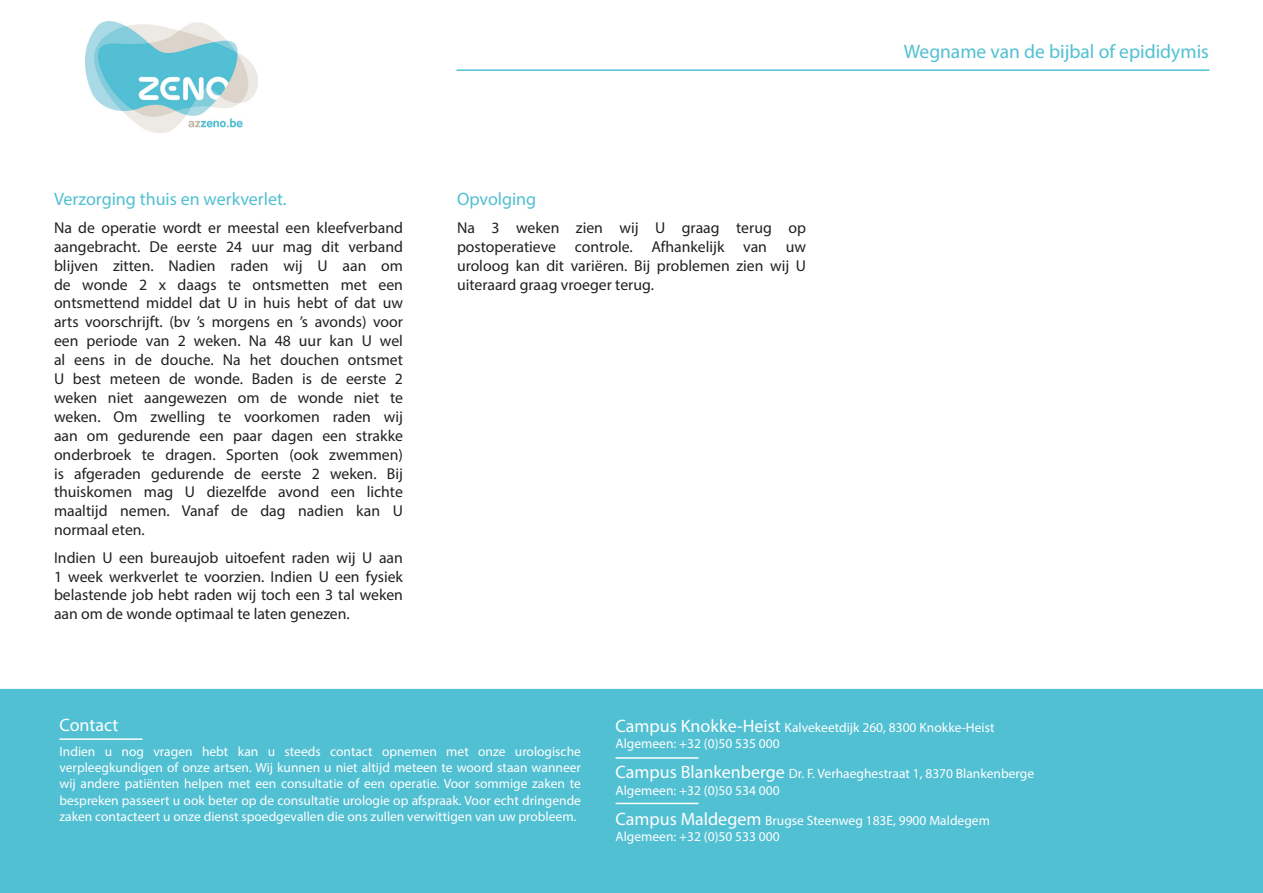
<style>
.page{position:relative;width:1263px;height:893px;background:#fff}
.page>*{position:absolute;margin:0;border:0;box-sizing:border-box;transform-origin:0 0}
.Paginatitel{font:19.5px "Myriad Pro";color:#51c0d3}
.Tussentitel{font:18px "Myriad Pro";color:#51c0d3}
.t1{font:18px "Myriad Pro";color:#fff}
.Normale_Tekst{font:15.75px/18.9px "Myriad Pro";color:#231f20;text-align:justify}
.t2{font:13.5px/16.2px "Myriad Pro";color:#fff}
.s1{font-size:18px}
</style>
<div class="page">
<hr style="left:457px;top:69px;width:752px;height:2px;background:#51c0d3">
<img style="left:85px;top:21px;width:173px;height:112px">
<div style="left:0;top:689px;width:1263px;height:204px;background:#51c0d3"></div>
<hr style="left:615px;top:757px;width:83px;height:2px;background:#fff">
<hr style="left:60px;top:738px;width:82px;height:2px;background:#fff">
<hr style="left:615px;top:803px;width:83px;height:1px;background:#fff">
<p class="Tussentitel" style="left:54px;top:188px;width:234px">Verzorging thuis en werkverlet.</p>
<p class="Normale_Tekst" style="left:54px;top:218px;width:350px">Na de operatie wordt er meestal een kleefverband aangebracht. De eerste 24 uur mag dit verband blijven zitten. Nadien raden wij U aan om de wonde 2 x daags te ontsmetten met een ontsmettend middel dat U in huis hebt of dat uw arts voorschrijft. (bv ’s morgens en ’s avonds) voor een periode van 2 weken. Na 48 uur kan U wel al eens in de douche. Na het douchen ontsmet U best meteen de wonde. Baden is de eerste 2 weken niet aangewezen om de wonde niet te weken. Om zwelling te voorkomen raden wij aan om gedurende een paar dagen een strakke onderbroek te dragen. Sporten (ook zwemmen) is afgeraden gedurende de eerste 2 weken. Bij thuiskomen mag U diezelfde avond een lichte maaltijd nemen. Vanaf de dag nadien kan U normaal eten.</p>
<p class="Normale_Tekst" style="left:54px;top:548px;width:350px">Indien U een bureaujob uitoefent raden wij U aan 1 week werkverlet te voorzien. Indien U een fysiek belastende job hebt raden wij toch een 3 tal weken aan om de wonde optimaal te laten genezen.</p>
<p class="Tussentitel" style="left:457px;top:188px;width:81px">Opvolging</p>
<p class="Normale_Tekst" style="left:457px;top:218px;width:350px">Na 3 weken zien wij U graag terug op postoperatieve controle. Afhankelijk van uw uroloog kan dit variëren. Bij problemen zien wij U uiteraard graag vroeger terug.</p>
<p class="Paginatitel" style="left:904px;top:40px;width:307px">Wegname van de bijbal of epididymis</p>
<p class="t1" style="left:60px;top:714px;width:60px">Contact</p>
<p class="t2" style="left:60px;top:743px;width:523px;text-align:justify">Indien u nog vragen hebt kan u steeds contact opnemen met onze urologische verpleegkundigen of onze artsen. Wij kunnen u niet altijd meteen te woord staan wanneer wij andere patiënten helpen met een consultatie of een operatie. Voor sommige zaken te bespreken passeert u ook beter op de consultatie urologie op afspraak. Voor echt dringende zaken contacteert u onze dienst spoedgevallen die ons zullen verwittigen van uw probleem.</p>
<p class="t2" style="left:615px;top:719px;width:380px"><span class="s1">Campus Knokke-Heist</span> Kalvekeetdijk 260, 8300 Knokke-Heist<br>Algemeen: +32 (0)50 535 000</p>
<p class="t2" style="left:615px;top:766px;width:420px"><span class="s1">Campus Blankenberge</span> Dr. F. Verhaeghestraat 1, 8370 Blankenberge<br>Algemeen: +32 (0)50 534 000</p>
<p class="t2" style="left:615px;top:812px;width:376px"><span class="s1">Campus Maldegem</span> Brugse Steenweg 183E, 9900 Maldegem<br>Algemeen: +32 (0)50 533 000</p>
</div>
